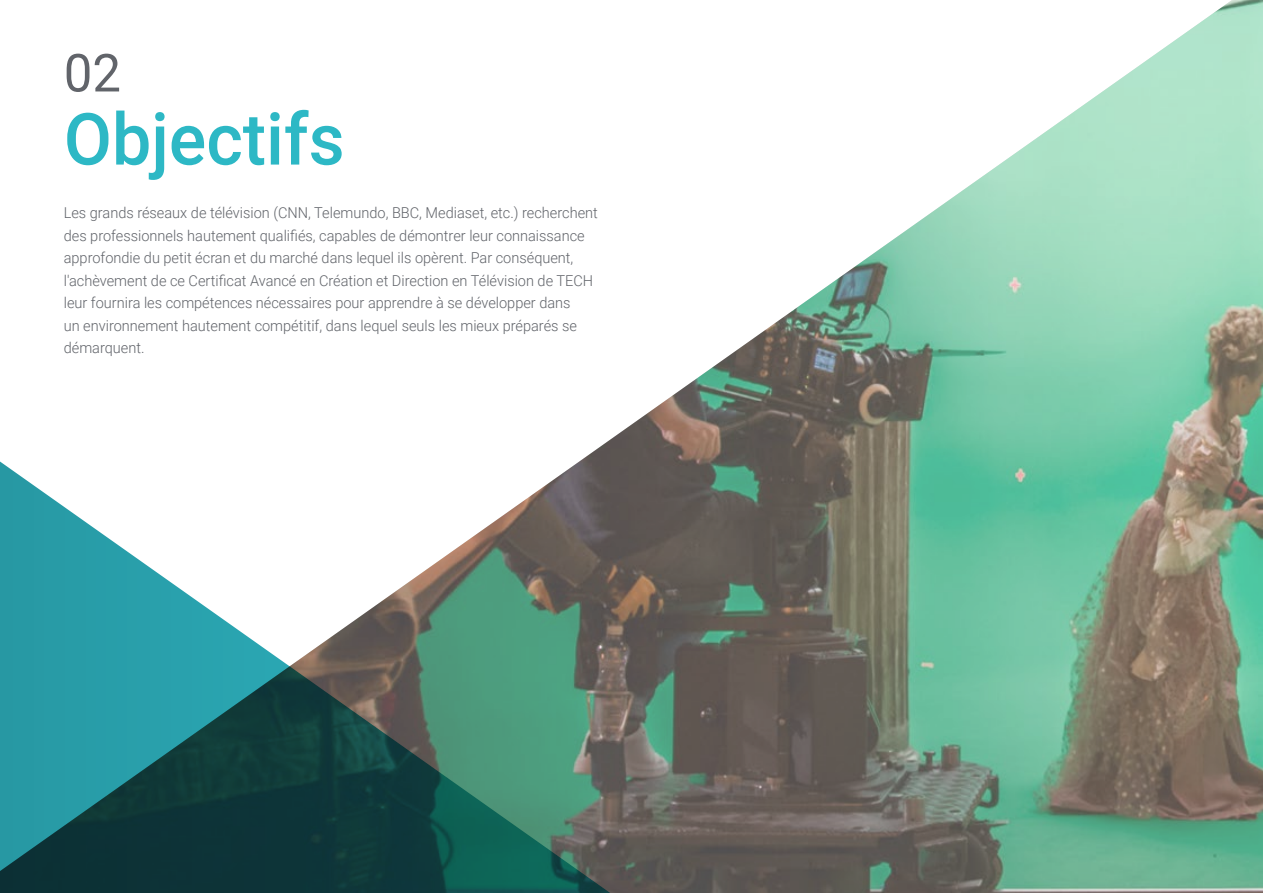
<style>
.page{position:relative;width:1263px;height:893px;background:#fff}
.page>*{position:absolute;margin:0;border:0;box-sizing:border-box;transform-origin:0 0}
.t1{font:500 72px "Roboto";color:#2db8c5}
.t2{font:52.5px "Roboto";color:#61646a}
.t3{font:300 15px/22.5px "Roboto";color:#61646a}
</style>
<div class="page">
<img style="left:601px;top:0;width:662px;height:893px">
<svg style="left:0;top:446px;width:640px;height:447px"></svg>
<h2 class="t2" style="left:64px;top:36px;width:59px">02</h2>
<h1 class="t1" style="left:64px;top:89px;width:282px">Objectifs</h1>
<p class="t3" style="left:64px;top:201px;width:536px">Les grands réseaux de télévision (CNN, Telemundo, BBC, Mediaset, etc.) recherchent des professionnels hautement qualifiés, capables de démontrer leur connaissance approfondie du petit écran et du marché dans lequel ils opèrent. Par conséquent, l'achèvement de ce Certificat Avancé en Création et Direction en Télévision de TECH leur fournira les compétences nécessaires pour apprendre à se développer dans<br>un environnement hautement compétitif, dans lequel seuls les mieux préparés se démarquent.</p>
</div>
